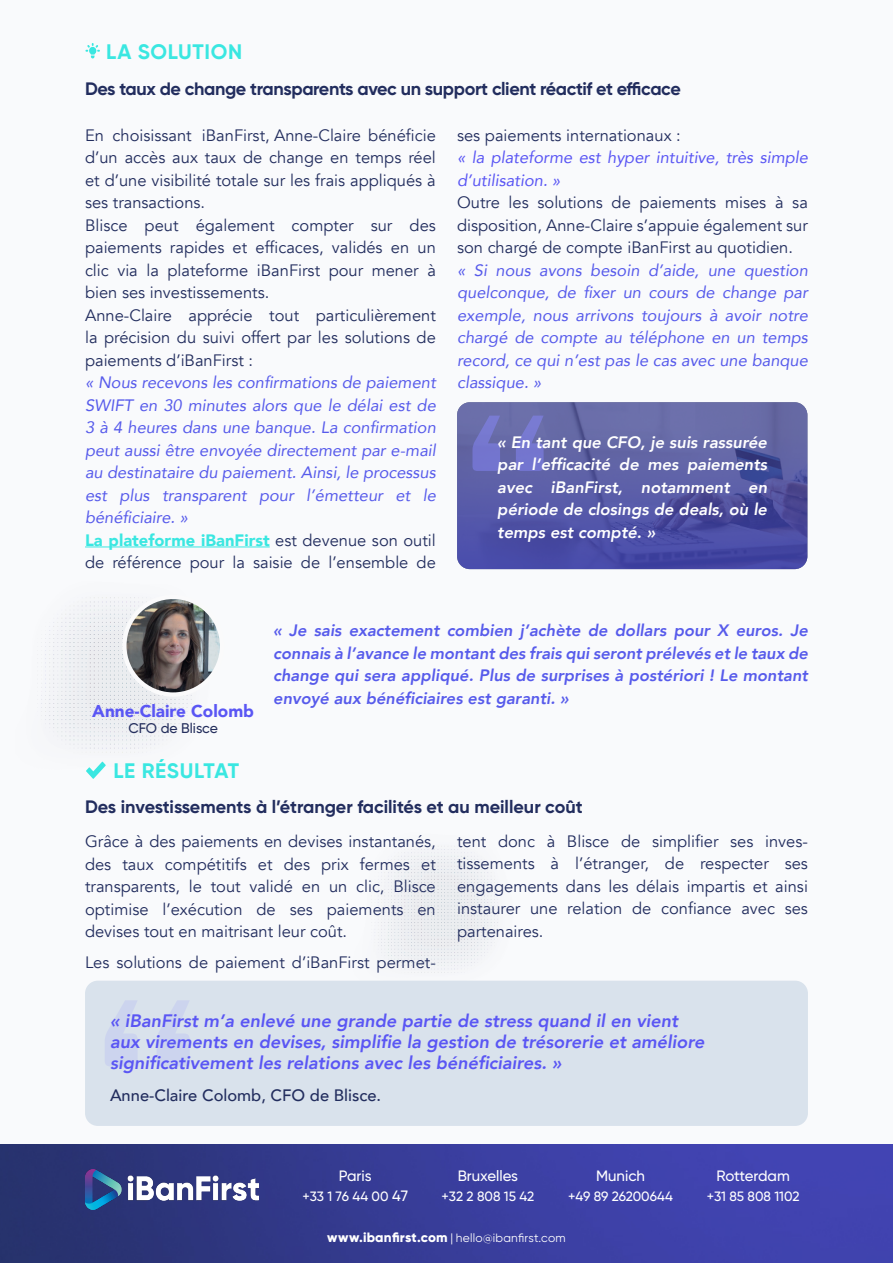
<style>
.page{position:relative;width:893px;height:1263px;background:#fff}
.page>*{position:absolute;margin:0;border:0;box-sizing:border-box;transform-origin:0 0}
.t1{font:700 21px "Gilroy";letter-spacing:.03em;color:#3ae7e1}
.t2{font:italic 800 18px/21px "Avenir";color:#5a56f4}
.t3{font:700 18px "Gilroy";letter-spacing:-.02em;color:#222d5e}
.t4{font:700 18px "Gilroy";color:#222d5e}
.t5{font:900 17.1px "Avenir";color:#5a56f4}
.t6{font:16.5px/22.5px "Avenir";color:#222d5e;text-align:justify}
.t7{font:italic 16.5px/22.5px "Avenir";color:#575beb}
.t8{font:italic 800 16.5px/22.5px "Avenir";color:#575beb;text-align:justify}
.t9{font:italic 800 16.5px/22.5px "Avenir";color:#fff;text-align:justify}
.t10{font:italic 16.5px/22.5px "Avenir";color:#5a56f4}
.t11{font:500 16.5px "Avenir";color:#222d5e}
.t12{font:500 15px "Gilroy";color:#fff}
.t13{font:500 15px "Gilroy";letter-spacing:-.02em;color:#fff}
.t14{font:500 14.1px "Gilroy";color:#252f5d}
.t15{font:500 13.5px "Gilroy";color:#fff}
.t16{font:12px "Gilroy";letter-spacing:.02em;color:#fff}
.s1{font-weight:900;font-style:normal;color:#3ae7e1}
.s2{font-style:normal;color:#222d5e}
.s3{font-size:15px}
.s4{font-weight:800;font-size:13.5px}
</style>
<div class="page">
<img style="left:0;top:1144px;width:893px;height:119px">
<div style="left:0;top:0;width:893px;height:1144px;background:#f9fafc"></div>
<img style="left:41px;top:597px;width:151px;height:165px">
<img style="left:353px;top:846px;width:165px;height:135px">
<img style="left:124px;top:597px;width:98px;height:97px;border-radius:49px">
<div style="left:122px;top:595px;width:102px;height:102px;border:4px solid #fafafb;border-radius:50%"></div>
<svg style="left:85px;top:43px;width:15px;height:15px"></svg>
<svg style="left:86px;top:762px;width:20px;height:17px"></svg>
<img style="left:85px;top:1169px;width:173px;height:40px">
<hr style="left:85px;top:546px;width:185px;height:1px;background:#3ae7e1">
<img style="left:457px;top:402px;width:350px;height:167px">
<svg style="left:472px;top:416px;width:72px;height:55px;background:#6e71bd"></svg>
<div style="left:85px;top:981px;width:723px;height:145px;background:#d9e2ec;border-radius:13px"></div>
<svg style="left:105px;top:1001px;width:85px;height:65px"></svg>
<p class="t1" style="left:106px;top:39px;width:138px">LA SOLUTION</p>
<p class="t3" style="left:85px;top:77px;width:597px">Des taux de change transparents avec un support client réactif et efficace</p>
<p class="t6" style="left:85px;top:124px;width:352px;text-align:left">En choisissant iBanFirst, Anne-Claire bénéficie d’un accès aux taux de change en temps réel et d’une visibilité totale sur les frais appliqués à ses transactions.<br>Blisce peut également compter sur des paiements rapides et efficaces, validés en un clic via la plateforme iBanFirst pour mener à bien ses investissements.<br>Anne-Claire apprécie tout particulièrement la précision du suivi offert par les solutions de paiements d’iBanFirst :</p>
<p class="t7" style="left:85px;top:371px;width:352px">« Nous recevons les confirmations de paiement SWIFT en 30 minutes alors que le délai est de 3 à 4 heures dans une banque. La confirmation peut aussi être envoyée directement par e-mail au destinataire du paiement. Ainsi, le processus est plus transparent pour l’émetteur et le bénéficiaire. »<br><span class="s1">La plateforme iBanFirst</span> <span class="s2">est devenue son outil de référence pour la saisie de l’ensemble de</span></p>
<p class="t6" style="left:457px;top:124px;width:225px">ses paiements internationaux :</p>
<p class="t10" style="left:457px;top:146px;width:352px">« la plateforme est hyper intuitive, très simple d’utilisation. »</p>
<p class="t6" style="left:457px;top:192px;width:352px">Outre les solutions de paiements mises à sa disposition, Anne-Claire s’appuie également sur son chargé de compte iBanFirst au quotidien.</p>
<p class="t7" style="left:457px;top:259px;width:352px;text-align:justify">« Si nous avons besoin d’aide, une question quelconque, de fixer un cours de change par exemple, nous arrivons toujours à avoir notre chargé de compte au téléphone en un temps record, ce qui n’est pas le cas avec une banque classique. »</p>
<p class="t9" style="left:497px;top:431px;width:271px">« En tant que CFO, je suis rassurée par l’efficacité de mes paiements avec iBanFirst, notamment en période de closings de deals, où le temps est compté. »</p>
<p class="t8" style="left:273px;top:619px;width:536px">« Je sais exactement combien j’achète de dollars pour X euros. Je connais à l’avance le montant des frais qui seront prélevés et le taux de change qui sera appliqué. Plus de surprises à postériori ! Le montant envoyé aux bénéficiaires est garanti. »</p>
<p class="t5" style="left:92px;top:697px;width:163px">Anne-Claire Colomb</p>
<p class="t14" style="left:128px;top:719px;width:91px">CFO de Blisce</p>
<p class="t1" style="left:113px;top:757px;width:127px">LE RÉSULTAT</p>
<p class="t4" style="left:85px;top:796px;width:499px">Des investissements à l’étranger facilités et au meilleur coût</p>
<p class="t6" style="left:85px;top:830px;width:352px">Grâce à des paiements en devises instantanés, des taux compétitifs et des prix fermes et transparents, le tout validé en un clic, Blisce optimise l’exécution de ses paiements en devises tout en maitrisant leur coût.</p>
<p class="t6" style="left:85px;top:951px;width:352px">Les solutions de paiement d’iBanFirst permet-</p>
<p class="t6" style="left:457px;top:830px;width:352px">tent donc à Blisce de simplifier ses inves&shy;tissements à l’étranger, de respecter ses engagements dans les délais impartis et ainsi instaurer une relation de confiance avec ses partenaires.</p>
<p class="t2" style="left:110px;top:1010px;width:596px">« iBanFirst m’a enlevé une grande partie de stress quand il en vient aux virements en devises, simplifie la gestion de trésorerie et améliore significativement les relations avec les bénéficiaires. »</p>
<p class="t11" style="left:110px;top:1080px;width:273px">Anne-Claire Colomb, CFO de Blisce.</p>
<p class="t12" style="left:339px;top:1167px;width:34px">Paris</p>
<p class="t15" style="left:302px;top:1188px;width:107px">+33 1 76 44 00 <span class="s3">47</span></p>
<p class="t12" style="left:458px;top:1167px;width:62px">Bruxelles</p>
<p class="t15" style="left:441px;top:1188px;width:94px">+32 2 808 15 42</p>
<p class="t12" style="left:596px;top:1167px;width:50px">Munich</p>
<p class="t15" style="left:568px;top:1188px;width:106px">+49 89 26200644</p>
<p class="t13" style="left:717px;top:1167px;width:75px">Rotterdam</p>
<p class="t15" style="left:707px;top:1188px;width:94px">+31 85 808 1102</p>
<p class="t16" style="left:327px;top:1230px;width:240px"><span class="s4">www.ibanfirst.com</span> | hello@ibanfirst.com</p>
</div>
